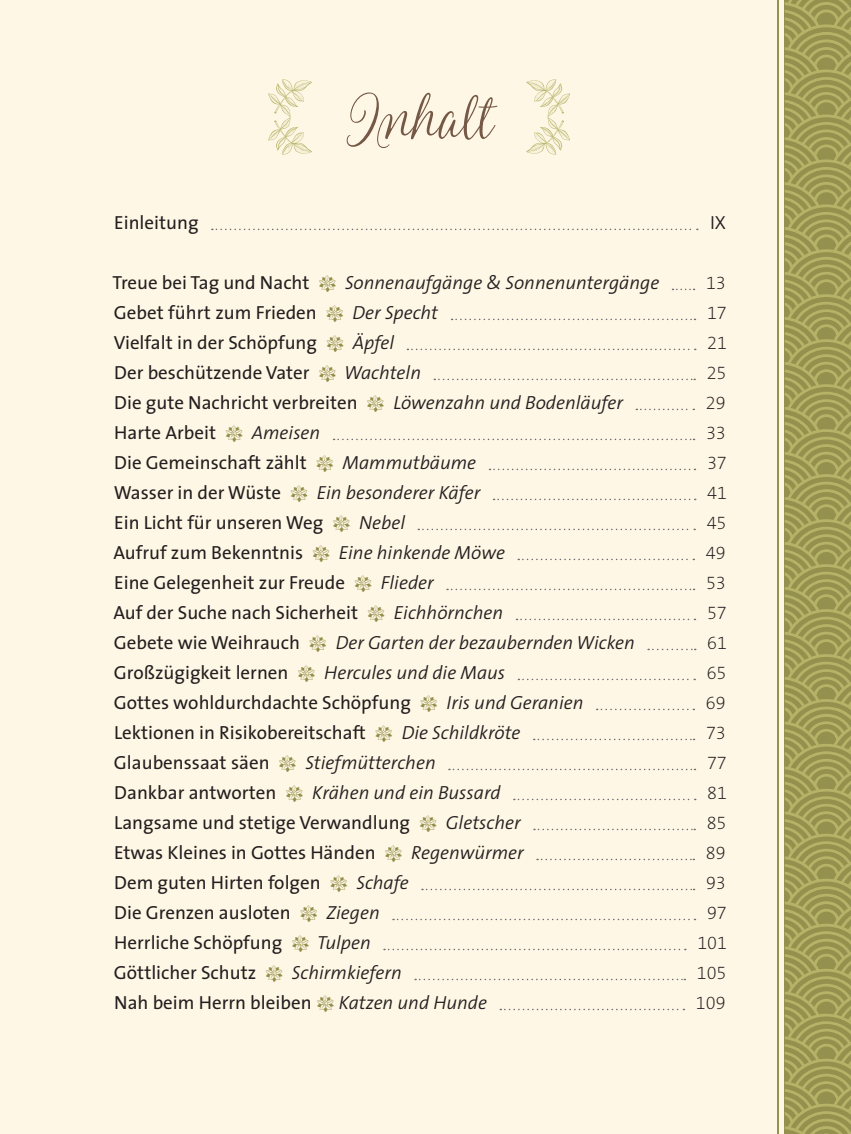
<style>
.page{position:relative;width:851px;height:1134px;background:#fff}
.page>*{position:absolute;margin:0;border:0;box-sizing:border-box;transform-origin:0 0}
.t1{font:64px "Blend Script";color:#755845}
.t2{font:19px "The Sans";color:#231f20}
.t3{font:italic 300 19px "The Sans";color:#231f20}
.t4{font:19px "The Sans Semi Light Caps";color:#231f20}
.t5{font:18px "The Sans Extra Light Expert";color:#231f20}
.s1{font-weight:400;font-style:normal}
.s2{font-family:"Davys";font-weight:400;font-style:normal;font-size:20px;color:#928d48}
.s3{font-family:"Davys";font-size:20px;color:#928d48}
.s4{font-weight:300;font-style:italic}
</style>
<div class="page">
<div style="left:0;top:0;width:850px;height:1134px;background:#fff7e5"></div>
<svg style="left:784px;top:0;width:66px;height:1134px;background:#9f9d57"></svg>
<hr style="left:776px;top:0;width:2px;height:1134px;background:#93914d">
<svg style="left:526px;top:79px;width:44px;height:76px"></svg>
<svg style="left:268px;top:79px;width:44px;height:76px"></svg>
<svg style="left:212px;top:229px;width:485px;height:1px"></svg>
<svg style="left:672px;top:289px;width:22px;height:1px"></svg>
<svg style="left:451px;top:319px;width:244px;height:1px"></svg>
<svg style="left:407px;top:349px;width:288px;height:1px"></svg>
<svg style="left:434px;top:379px;width:261px;height:1px"></svg>
<svg style="left:636px;top:409px;width:58px;height:1px"></svg>
<svg style="left:333px;top:439px;width:361px;height:1px"></svg>
<svg style="left:489px;top:469px;width:206px;height:1px"></svg>
<svg style="left:493px;top:499px;width:202px;height:1px"></svg>
<svg style="left:418px;top:529px;width:277px;height:1px"></svg>
<svg style="left:518px;top:559px;width:176px;height:1px"></svg>
<svg style="left:447px;top:589px;width:247px;height:1px"></svg>
<svg style="left:516px;top:619px;width:179px;height:1px"></svg>
<svg style="left:648px;top:649px;width:47px;height:1px"></svg>
<svg style="left:518px;top:679px;width:177px;height:1px"></svg>
<svg style="left:596px;top:709px;width:98px;height:1px"></svg>
<svg style="left:533px;top:739px;width:161px;height:1px"></svg>
<svg style="left:449px;top:769px;width:246px;height:1px"></svg>
<svg style="left:513px;top:799px;width:182px;height:1px"></svg>
<svg style="left:534px;top:829px;width:161px;height:1px"></svg>
<svg style="left:537px;top:859px;width:157px;height:1px"></svg>
<svg style="left:422px;top:889px;width:272px;height:1px"></svg>
<svg style="left:393px;top:919px;width:302px;height:1px"></svg>
<svg style="left:384px;top:949px;width:301px;height:1px"></svg>
<svg style="left:415px;top:979px;width:270px;height:1px"></svg>
<svg style="left:500px;top:1009px;width:184px;height:1px"></svg>
<h1 class="t1" style="left:347px;top:93px;width:152px">Inhalt</h1>
<p class="t2" style="left:114px;top:216px;width:86px">Einleitung</p>
<p class="t4" style="left:710px;top:207px;width:17px">IX</p>
<p class="t3" style="left:113px;top:276px;width:548px"><span class="s1">Treue bei Tag und Nacht</span> <span class="s2">°</span> Sonnenaufgänge &amp; Sonnenuntergänge</p>
<p class="t5" style="left:706px;top:273px;width:21px">13</p>
<p class="t2" style="left:114px;top:306px;width:325px">Gebet führt zum Frieden <span class="s3">°</span> <span class="s4">Der Specht</span></p>
<p class="t5" style="left:707px;top:303px;width:21px">17</p>
<p class="t2" style="left:114px;top:336px;width:282px">Vielfalt in der Schöpfung <span class="s3">°</span> <span class="s4">Äpfel</span></p>
<p class="t5" style="left:707px;top:333px;width:21px">21</p>
<p class="t2" style="left:114px;top:366px;width:308px">Der beschützende Vater <span class="s3">°</span> <span class="s4">Wachteln</span></p>
<p class="t5" style="left:706px;top:363px;width:21px">25</p>
<p class="t2" style="left:114px;top:396px;width:510px">Die gute Nachricht verbreiten <span class="s3">°</span> <span class="s4">Löwenzahn und Bodenläufer</span></p>
<p class="t5" style="left:705px;top:393px;width:21px">29</p>
<p class="t2" style="left:114px;top:426px;width:207px">Harte Arbeit <span class="s3">°</span> <span class="s4">Ameisen</span></p>
<p class="t5" style="left:706px;top:423px;width:21px">33</p>
<p class="t2" style="left:114px;top:456px;width:363px">Die Gemeinschaft zählt <span class="s3">°</span> <span class="s4">Mammutbäume</span></p>
<p class="t5" style="left:707px;top:453px;width:21px">37</p>
<p class="t3" style="left:114px;top:486px;width:368px"><span class="s1">Wasser in der Wüste</span> <span class="s2">°</span> Ein besonderer Käfer</p>
<p class="t5" style="left:707px;top:483px;width:21px">41</p>
<p class="t2" style="left:114px;top:516px;width:292px">Ein Licht für unseren Weg <span class="s3">°</span> <span class="s4">Nebel</span></p>
<p class="t5" style="left:706px;top:513px;width:21px">45</p>
<p class="t2" style="left:113px;top:546px;width:393px">Aufruf zum Bekenntnis <span class="s3">°</span> <span class="s4">Eine hinkende Möwe</span></p>
<p class="t5" style="left:705px;top:543px;width:21px">49</p>
<p class="t2" style="left:114px;top:576px;width:321px">Eine Gelegenheit zur Freude <span class="s3">°</span> <span class="s4">Flieder</span></p>
<p class="t5" style="left:706px;top:573px;width:21px">53</p>
<p class="t2" style="left:113px;top:606px;width:391px">Auf der Suche nach Sicherheit <span class="s3">°</span> <span class="s4">Eichhörnchen</span></p>
<p class="t5" style="left:707px;top:603px;width:21px">57</p>
<p class="t3" style="left:114px;top:636px;width:522px"><span class="s1">Gebete wie Weihrauch</span> <span class="s2">°</span> Der Garten der bezaubernden Wicken</p>
<p class="t5" style="left:707px;top:633px;width:21px">61</p>
<p class="t2" style="left:114px;top:666px;width:393px">Großzügigkeit lernen <span class="s3">°</span> <span class="s4">Hercules und die Maus</span></p>
<p class="t5" style="left:706px;top:663px;width:21px">65</p>
<p class="t2" style="left:114px;top:696px;width:471px">Gottes wohldurchdachte Schöpfung <span class="s3">°</span> <span class="s4">Iris und Geranien</span></p>
<p class="t5" style="left:705px;top:693px;width:21px">69</p>
<p class="t2" style="left:114px;top:726px;width:408px">Lektionen in Risikobereitschaft <span class="s3">°</span> <span class="s4">Die Schildkröte</span></p>
<p class="t5" style="left:706px;top:723px;width:21px">73</p>
<p class="t2" style="left:114px;top:756px;width:323px">Glaubenssaat säen <span class="s3">°</span> <span class="s4">Stiefmütterchen</span></p>
<p class="t5" style="left:707px;top:753px;width:21px">77</p>
<p class="t3" style="left:114px;top:786px;width:388px"><span class="s1">Dankbar antworten</span> <span class="s2">°</span> Krähen und ein Bussard</p>
<p class="t5" style="left:707px;top:783px;width:21px">81</p>
<p class="t2" style="left:114px;top:816px;width:408px">Langsame und stetige Verwandlung <span class="s3">°</span> <span class="s4">Gletscher</span></p>
<p class="t5" style="left:706px;top:813px;width:21px">85</p>
<p class="t2" style="left:114px;top:846px;width:411px">Etwas Kleines in Gottes Händen <span class="s3">°</span> <span class="s4">Regenwürmer</span></p>
<p class="t5" style="left:705px;top:843px;width:21px">89</p>
<p class="t2" style="left:114px;top:876px;width:296px">Dem guten Hirten folgen <span class="s3">°</span> <span class="s4">Schafe</span></p>
<p class="t5" style="left:706px;top:873px;width:21px">93</p>
<p class="t2" style="left:114px;top:906px;width:267px">Die Grenzen ausloten <span class="s3">°</span> <span class="s4">Ziegen</span></p>
<p class="t5" style="left:707px;top:903px;width:21px">97</p>
<p class="t2" style="left:114px;top:936px;width:258px">Herrliche Schöpfung <span class="s3">°</span> <span class="s4">Tulpen</span></p>
<p class="t5" style="left:697px;top:933px;width:31px">101</p>
<p class="t2" style="left:114px;top:966px;width:289px">Göttlicher Schutz <span class="s3">°</span> <span class="s4">Schirmkiefern</span></p>
<p class="t5" style="left:696px;top:963px;width:31px">105</p>
<p class="t2" style="left:114px;top:996px;width:374px">Nah beim Herrn bleiben <span class="s3">°</span> <span class="s4">Katzen und Hunde</span></p>
<p class="t5" style="left:695px;top:993px;width:31px">109</p>
</div>
